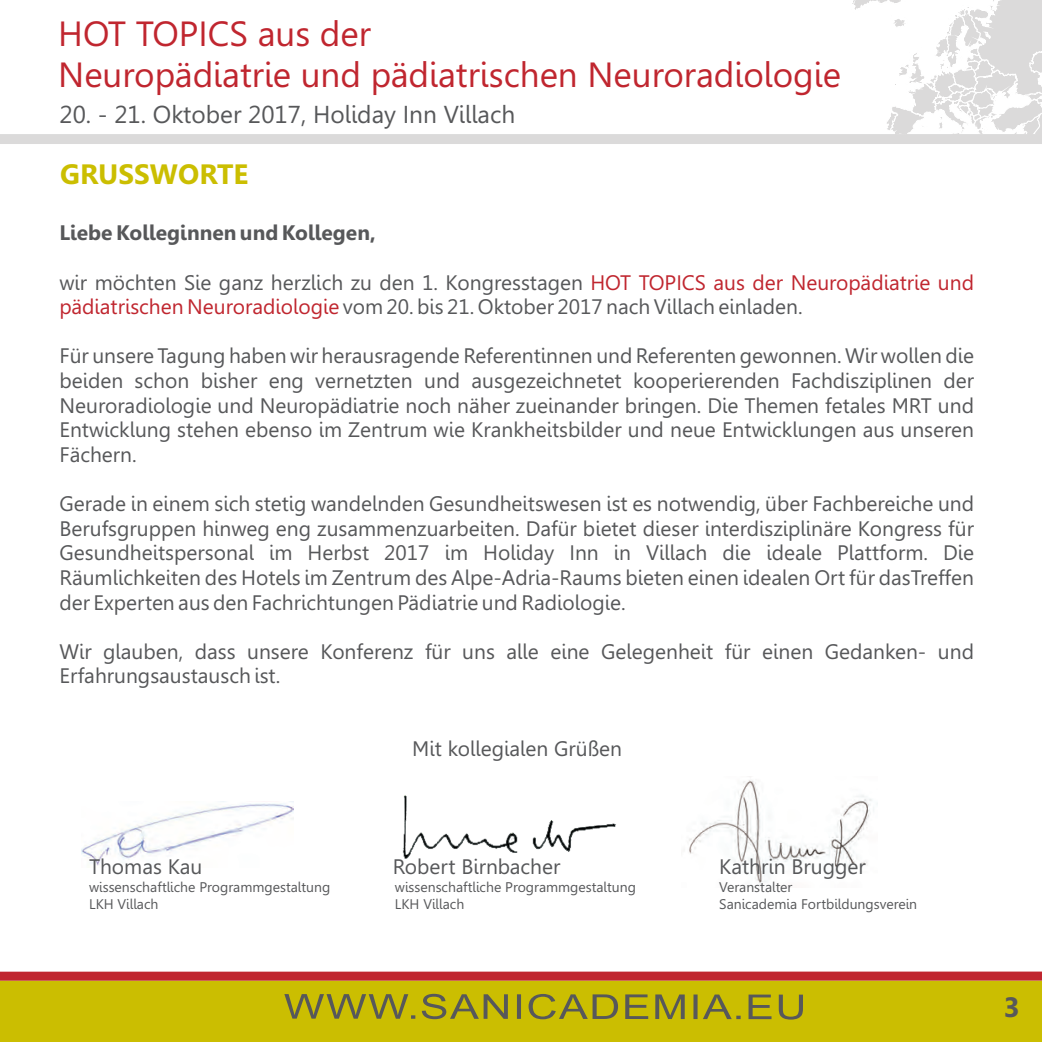
<style>
.page{position:relative;width:1042px;height:1042px;background:#fff}
.page>*{position:absolute;margin:0;border:0;box-sizing:border-box;transform-origin:0 0}
.t1{font:35px/40.9px "Gisha";color:#c0262f}
.t2{font:700 28px "Gisha";color:#cbbe01}
.t3{font:700 28px "Gisha";color:#57585a}
.t4{font:24.5px "Gisha";color:#57585a}
.t5{font:21px/24.7px "Gisha";color:#57585a}
.t6{font:700 21px "Gisha";color:#57585a}
.t7{font:14px/16.4px "Gisha";color:#57585a}
.s1{color:#c0262f}
</style>
<div class="page">
<img style="left:82px;top:801px;width:211px;height:65px">
<img style="left:689px;top:780px;width:185px;height:106px">
<img style="left:403px;top:795px;width:213px;height:64px">
<div style="left:0;top:980px;width:1042px;height:62px;background:#cbbe01"></div>
<div style="left:0;top:971px;width:1042px;height:9px;background:#c0262f"></div>
<svg style="left:284px;top:994px;width:519px;height:25px"></svg>
<svg style="left:852px;top:0;width:190px;height:134px"></svg>
<div style="left:0;top:134px;width:1042px;height:10px;background:#dbdada"></div>
<h1 class="t1" style="left:58px;top:17px;width:784px">HOT TOPICS aus der<br>Neuropädiatrie und pädiatrischen Neuroradiologie</h1>
<p class="t4" style="left:59px;top:105px;width:457px">20. - 21. Oktober 2017, Holiday Inn Villach</p>
<h2 class="t2" style="left:60px;top:162px;width:190px">GRUSSWORTE</h2>
<p class="t6" style="left:59px;top:224px;width:318px">Liebe Kolleginnen und Kollegen,</p>
<p class="t5" style="left:59px;top:272px;width:916px">wir möchten Sie ganz herzlich zu den 1. Kongresstagen <span class="s1">HOT TOPICS aus der Neuropädiatrie und pädiatrischen Neuroradiologie</span> vom 20. bis 21. Oktober 2017 nach Villach einladen.</p>
<p class="t5" style="left:59px;top:346px;width:916px;text-align:justify">Für unsere Tagung haben wir herausragende Referentinnen und Referenten gewonnen. Wir wollen die beiden schon bisher eng vernetzten und ausgezeichnetet kooperierenden Fachdisziplinen der Neuroradiologie und Neuropädiatrie noch näher zueinander bringen. Die Themen fetales MRT und Entwicklung stehen ebenso im Zentrum wie Krankheitsbilder und neue Entwicklungen aus unseren Fächern.</p>
<p class="t5" style="left:59px;top:493px;width:916px;text-align:justify">Gerade in einem sich stetig wandelnden Gesundheitswesen ist es notwendig, über Fachbereiche und Berufsgruppen hinweg eng zusammenzuarbeiten. Dafür bietet dieser interdisziplinäre Kongress für Gesundheitspersonal im Herbst 2017 im Holiday Inn in Villach die ideale Plattform. Die Räumlichkeiten des Hotels im Zentrum des Alpe-Adria-Raums bieten einen idealen Ort für dasTreffen der Experten aus den Fachrichtungen Pädiatrie und Radiologie.</p>
<p class="t5" style="left:59px;top:641px;width:916px">Wir glauben, dass unsere Konferenz für uns alle eine Gelegenheit für einen Gedanken- und<br>Erfahrungsaustausch ist.</p>
<p class="t5" style="left:412px;top:738px;width:211px">Mit kollegialen Grüßen</p>
<p class="t5" style="left:89px;top:856px;width:115px">Thomas Kau</p>
<p class="t7" style="left:89px;top:880px;width:243px">wissenschaftliche Programmgestaltung<br>LKH Villach</p>
<p class="t5" style="left:393px;top:856px;width:169px">Robert Birnbacher</p>
<p class="t5" style="left:719px;top:856px;width:148px">Kathrin Brugger</p>
<p class="t7" style="left:395px;top:880px;width:243px">wissenschaftliche Programmgestaltung</p>
<p class="t7" style="left:719px;top:880px;width:75px">Veranstalter</p>
<p class="t7" style="left:395px;top:897px;width:71px">LKH Villach</p>
<p class="t7" style="left:719px;top:897px;width:199px">Sanicademia Fortbildungsverein</p>
<h2 class="t3" style="left:1003px;top:996px;width:18px">3</h2>
</div>
